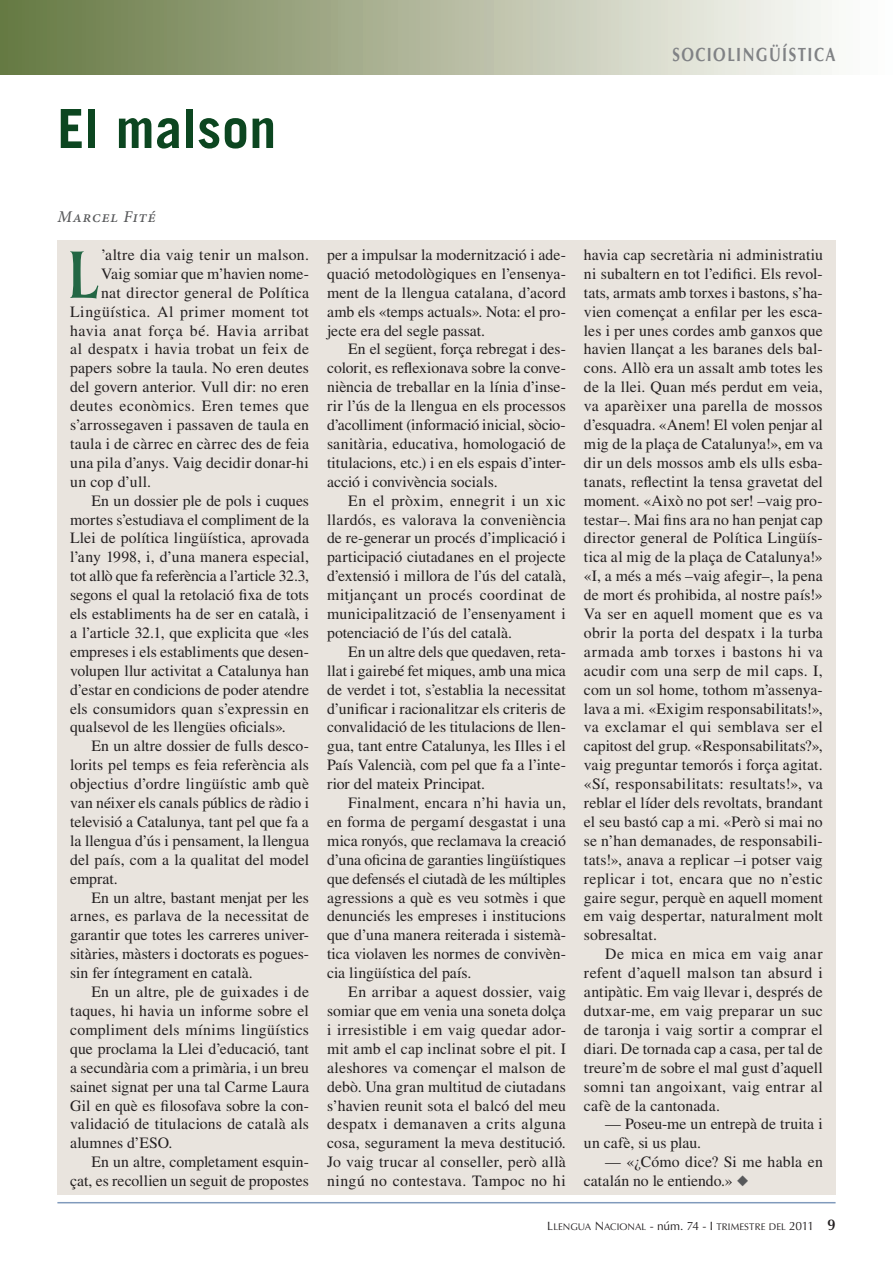
<style>
.page{position:relative;width:893px;height:1263px;background:#fff}
.page>*{position:absolute;margin:0;border:0;box-sizing:border-box;transform-origin:0 0}
.t1{font:700 75.6px "Tiepolo";color:#236744;scale:.88 1}
.t2{font:700 54px "Trade Gothic";letter-spacing:.005em;color:#0c4620}
.t3{font:19.2px "Optima LT Std Bold SC800";letter-spacing:.095em;color:#808285;scale:.79 1}
.t4{font:italic 500 16.5px "Minion Pro";letter-spacing:.05em;color:#57585a}
.t5{font:15.75px/18.9px "Times LT Std";letter-spacing:.005em;color:#231f20;text-align:justify}
.t6{font:15.75px "Times LT Std";letter-spacing:.03em;color:#231f20}
.t7{font:15.75px "Times LT Std";letter-spacing:.025em;color:#231f20}
.t8{font:15.75px "Times LT Std";letter-spacing:-.015em;color:#231f20}
.t9{font:15.75px "Times LT Std";letter-spacing:.035em;color:#231f20}
.t10{font:9.6px "Optima LT Std SC800";letter-spacing:.005em;color:#231f20}
.s1{color:#57585a}
.s2{font-size:12px}
.s3{font-family:"Optima LT Std";font-size:12px}
.s4{font-family:"Optima LT Std";font-weight:600;font-size:15.6px}
</style>
<div class="page">
<hr style="left:57px;top:1202px;width:779px;height:1px;background:#809abc">
<div style="left:0;top:0;width:893px;height:74px;background:linear-gradient(to right,#667741,#fff)"></div>
<div style="left:57px;top:241px;width:779px;height:954px;background:#e9e4de"></div>
<h2 class="t2" style="left:57px;top:96px;width:220px">El malson</h2>
<p class="t3" style="left:672px;top:43px;width:208px">SOCIOLINGÜÍSTICA</p>
<p class="t4" style="left:57px;top:205px;width:100px">Marcel Fité</p>
<h1 class="t1" style="left:67px;top:233px;width:39px">L</h1>
<p class="t7" style="left:101px;top:246px;width:209px">’altre dia vaig tenir un malson.</p>
<p class="t5" style="left:101px;top:264px;width:209px">Vaig somiar que m’havien nome-</p>
<p class="t5" style="left:101px;top:283px;width:209px">nat director general de Política</p>
<p class="t6" style="left:70px;top:302px;width:240px">Lingüística. Al primer moment tot</p>
<p class="t9" style="left:70px;top:321px;width:240px">havia anat força bé. Havia arribat</p>
<p class="t7" style="left:70px;top:340px;width:240px">al despatx i havia trobat un feix de</p>
<p class="t5" style="left:70px;top:358px;width:240px">papers sobre la taula. No eren deutes</p>
<p class="t5" style="left:70px;top:377px;width:240px">del govern anterior. Vull dir: no eren</p>
<p class="t6" style="left:70px;top:397px;width:240px">deutes econòmics. Eren temes que</p>
<p class="t5" style="left:70px;top:415px;width:240px">s’arrossegaven i passaven de taula en</p>
<p class="t5" style="left:70px;top:434px;width:240px">taula i de càrrec en càrrec des de feia</p>
<p class="t5" style="left:70px;top:453px;width:240px">una pila d’anys. Vaig decidir donar-hi</p>
<p class="t5" style="left:70px;top:472px;width:82px">un cop d’ull.</p>
<p class="t5" style="left:91px;top:491px;width:219px">En un dossier ple de pols i cuques</p>
<p class="t5" style="left:70px;top:510px;width:240px">mortes s’estudiava el compliment de la</p>
<p class="t5" style="left:70px;top:529px;width:240px">Llei de política lingüística, aprovada</p>
<p class="t5" style="left:70px;top:547px;width:240px">l’any 1998, i, d’una manera especial,</p>
<p class="t8" style="left:70px;top:567px;width:240px">tot allò que fa referència a l’article 32.3,</p>
<p class="t5" style="left:70px;top:585px;width:240px">segons el qual la retolació fixa de tots</p>
<p class="t5" style="left:70px;top:604px;width:240px">els establiments ha de ser en català, i</p>
<p class="t5" style="left:70px;top:623px;width:240px">a l’article 32.1, que explicita que «les</p>
<p class="t5" style="left:70px;top:642px;width:240px">empreses i els establiments que desen-</p>
<p class="t5" style="left:70px;top:661px;width:240px">volupen llur activitat a Catalunya han</p>
<p class="t5" style="left:70px;top:680px;width:240px">d’estar en condicions de poder atendre</p>
<p class="t5" style="left:70px;top:699px;width:240px">els consumidors quan s’expressin en</p>
<p class="t5" style="left:70px;top:718px;width:217px">qualsevol de les llengües oficials».</p>
<p class="t5" style="left:91px;top:736px;width:219px">En un altre dossier de fulls desco-</p>
<p class="t5" style="left:70px;top:755px;width:240px">lorits pel temps es feia referència als</p>
<p class="t5" style="left:70px;top:774px;width:240px">objectius d’ordre lingüístic amb què</p>
<p class="t5" style="left:70px;top:793px;width:240px">van néixer els canals públics de ràdio i</p>
<p class="t5" style="left:70px;top:812px;width:240px">televisió a Catalunya, tant pel que fa a</p>
<p class="t5" style="left:70px;top:831px;width:240px">la llengua d’ús i pensament, la llengua</p>
<p class="t5" style="left:70px;top:850px;width:240px">del país, com a la qualitat del model</p>
<p class="t5" style="left:70px;top:869px;width:49px">emprat.</p>
<p class="t5" style="left:91px;top:888px;width:219px">En un altre, bastant menjat per les</p>
<p class="t5" style="left:70px;top:907px;width:240px">arnes, es parlava de la necessitat de</p>
<p class="t5" style="left:70px;top:925px;width:240px">garantir que totes les carreres univer-</p>
<p class="t5" style="left:70px;top:944px;width:240px">sitàries, màsters i doctorats es pogues-</p>
<p class="t5" style="left:70px;top:963px;width:184px">sin fer íntegrament en català.</p>
<p class="t5" style="left:91px;top:982px;width:219px">En un altre, ple de guixades i de</p>
<p class="t5" style="left:70px;top:1001px;width:240px">taques, hi havia un informe sobre el</p>
<p class="t5" style="left:70px;top:1020px;width:240px">compliment dels mínims lingüístics</p>
<p class="t5" style="left:70px;top:1039px;width:240px">que proclama la Llei d’educació, tant</p>
<p class="t5" style="left:70px;top:1058px;width:240px">a secundària com a primària, i un breu</p>
<p class="t5" style="left:70px;top:1077px;width:240px">sainet signat per una tal Carme Laura</p>
<p class="t5" style="left:70px;top:1096px;width:240px">Gil en què es filosofava sobre la con-</p>
<p class="t5" style="left:70px;top:1114px;width:240px">validació de titulacions de català als</p>
<p class="t5" style="left:70px;top:1133px;width:104px">alumnes d’ESO.</p>
<p class="t5" style="left:91px;top:1152px;width:219px">En un altre, completament esquin-</p>
<p class="t5" style="left:70px;top:1171px;width:240px">çat, es recollien un seguit de propostes</p>
<p class="t5" style="left:327px;top:245px;width:240px">per a impulsar la modernització i ade&shy;quació metodològiques en l’ensenya&shy;ment de la llengua catalana, d’acord amb els «temps actuals». Nota: el pro&shy;jecte era del segle passat.</p>
<p class="t5" style="left:327px;top:340px;width:240px;text-indent:21px">En el següent, força rebregat i des&shy;colorit, es reflexionava sobre la conve&shy;niència de treballar en la línia d’inse&shy;rir l’ús de la llengua en els processos d’acolliment (informació inicial, sòcio&shy;sanitària, educativa, homologació de titulacions, etc.) i en els espais d’inter&shy;acció i convivència socials.</p>
<p class="t5" style="left:327px;top:491px;width:240px;text-indent:21px">En el pròxim, ennegrit i un xic llardós, es valorava la conveniència de re-generar un procés d’implicació i participació ciutadanes en el projecte d’extensió i millora de l’ús del català, mitjançant un procés coordinat de municipalització de l’ensenyament i potenciació de l’ús del català.</p>
<p class="t5" style="left:327px;top:642px;width:240px;text-indent:21px">En un altre dels que quedaven, reta&shy;llat i gairebé fet miques, amb una mica de verdet i tot, s’establia la necessitat d’unificar i racionalitzar els criteris de convalidació de les titulacions de llen&shy;gua, tant entre Catalunya, les Illes i el País Valencià, com pel que fa a l’inte&shy;rior del mateix Principat.</p>
<p class="t5" style="left:327px;top:793px;width:240px;text-indent:21px">Finalment, encara n’hi havia un, en forma de pergamí desgastat i una mica ronyós, que reclamava la creació d’una oficina de garanties lingüístiques que defensés el ciutadà de les múltiples agressions a què es veu sotmès i que denunciés les empreses i institucions que d’una manera reiterada i sistemà&shy;tica violaven les normes de convivèn&shy;cia lingüística del país.</p>
<p class="t5" style="left:327px;top:982px;width:240px;text-indent:21px">En arribar a aquest dossier, vaig somiar que em venia una soneta dolça i irresistible i em vaig quedar ador&shy;mit amb el cap inclinat sobre el pit. I aleshores va començar el malson de debò. Una gran multitud de ciutadans s’havien reunit sota el balcó del meu despatx i demanaven a crits alguna cosa, segurament la meva destitució.<br>Jo vaig trucar al conseller, però allà ningú no contestava. Tampoc no hi</p>
<p class="t5" style="left:584px;top:245px;width:240px">havia cap secretària ni administratiu ni subaltern en tot l’edifici. Els revol&shy;tats, armats amb torxes i bastons, s’ha&shy;vien començat a enfilar per les esca&shy;les i per unes cordes amb ganxos que havien llançat a les baranes dels bal&shy;cons. Allò era un assalt amb totes les de la llei. Quan més perdut em veia, va aparèixer una parella de mossos d’esquadra. «Anem! El volen penjar al mig de la plaça de Catalunya!», em va dir un dels mossos amb els ulls esba&shy;tanats, reflectint la tensa gravetat del moment. «Això no pot ser! –vaig pro&shy;testar–. Mai fins ara no han penjat cap director general de Política Lingüís&shy;tica al mig de la plaça de Catalunya!» «I, a més a més –vaig afegir–, la pena de mort és prohibida, al nostre país!» Va ser en aquell moment que es va obrir la porta del despatx i la turba armada amb torxes i bastons hi va acudir com una serp de mil caps. I, com un sol home, tothom m’assenya&shy;lava a mi. «Exigim responsabilitats!», va exclamar el qui semblava ser el capitost del grup. «Responsabilitats?», vaig preguntar temorós i força agitat. «Sí, responsabilitats: resultats!», va reblar el líder dels revoltats, brandant el seu bastó cap a mi. «Però si mai no se n’han demanades, de responsabili&shy;tats!», anava a replicar –i potser vaig replicar i tot, encara que no n’estic gaire segur, perquè en aquell moment em vaig despertar, naturalment molt sobresaltat.</p>
<p class="t5" style="left:584px;top:944px;width:240px;text-indent:21px">De mica en mica em vaig anar refent d’aquell malson tan absurd i antipàtic. Em vaig llevar i, després de dutxar-me, em vaig preparar un suc de taronja i vaig sortir a comprar el diari. De tornada cap a casa, per tal de treure’m de sobre el mal gust d’aquell somni tan angoixant, vaig entrar al cafè de la cantonada.</p>
<p class="t5" style="left:584px;top:1114px;width:240px;text-indent:21px">— Poseu-me un entrepà de truita i un cafè, si us plau.</p>
<p class="t5" style="left:584px;top:1152px;width:240px;text-indent:21px">— «¿Cómo dice? Si me habla en catalán no le entiendo.» <span class="s1">◆</span></p>
<p class="t10" style="left:547px;top:1221px;width:290px"><span class="s2">L</span>LENGUA <span class="s2">N</span>ACIONAL <span class="s3">- núm. 74 - I</span> TRIMESTRE DEL <span class="s2">2011</span> <span class="s4">9</span></p>
</div>
